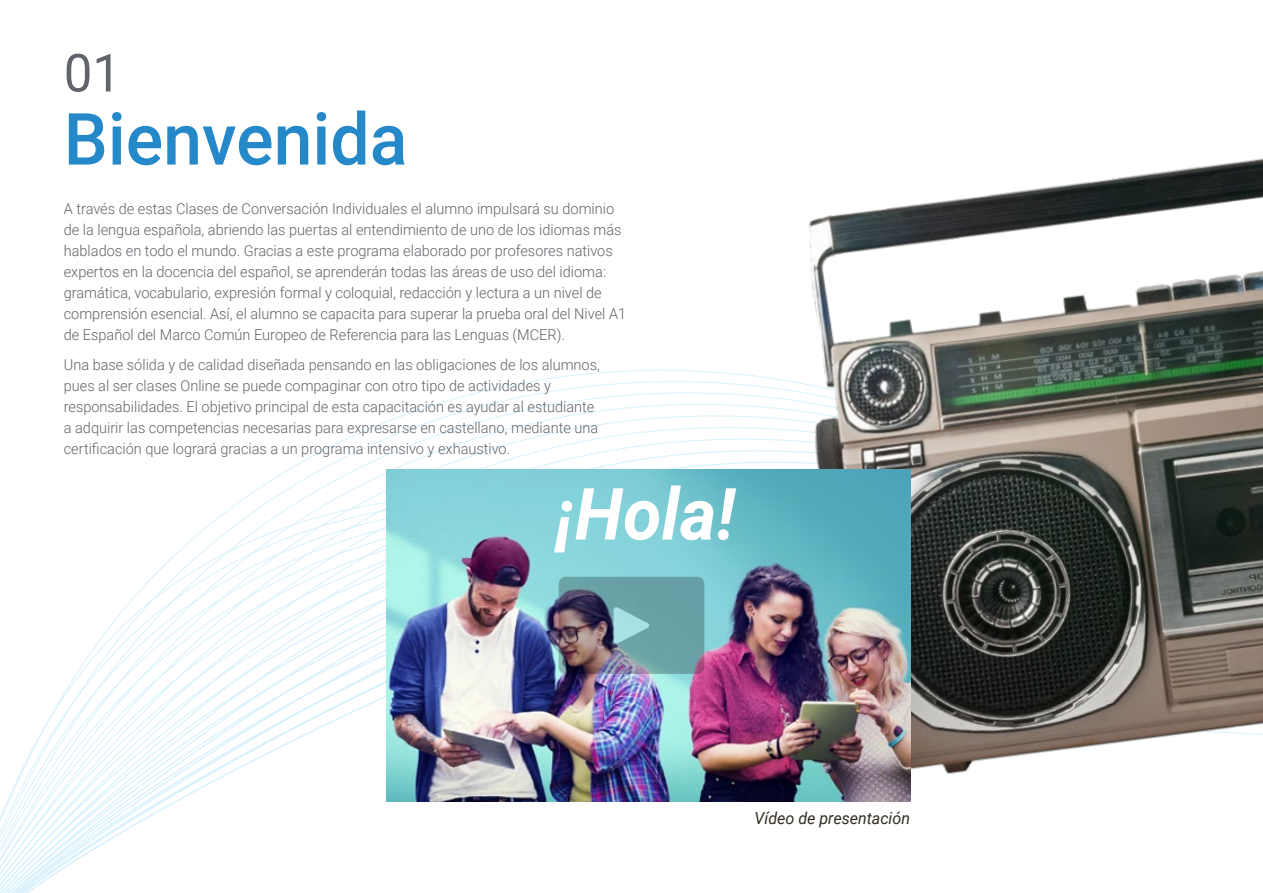
<style>
.page{position:relative;width:1263px;height:893px;background:#fff}
.page>*{position:absolute;margin:0;border:0;box-sizing:border-box;transform-origin:0 0}
.t1{font:500 72px "Roboto";color:#2488c9}
.t2{font:italic 700 72px "Roboto";color:#fff}
.t3{font:52.5px "Roboto";color:#61646a}
.t4{font:italic 16.5px "Roboto";color:#312e20}
.t5{font:300 15px/21px "Roboto";color:#61646a}
</style>
<div class="page">
<svg style="left:0;top:370px;width:632px;height:523px"></svg>
<img style="left:632px;top:158px;width:631px;height:644px">
<img style="left:386px;top:470px;width:524px;height:332px">
<img style="left:559px;top:577px;width:145px;height:97px">
<h2 class="t3" style="left:64px;top:36px;width:59px">01</h2>
<h1 class="t1" style="left:64px;top:89px;width:345px">Bienvenida</h1>
<p class="t5" style="left:64px;top:198px;width:564px">A través de estas Clases de Conversación Individuales el alumno impulsará su dominio de la lengua española, abriendo las puertas al entendimiento de uno de los idiomas más hablados en todo el mundo. Gracias a este programa elaborado por profesores nativos expertos en la docencia del español, se aprenderán todas las áreas de uso del idioma: gramática, vocabulario, expresión formal y coloquial, redacción y lectura a un nivel de comprensión esencial. Así, el alumno se capacita para superar la prueba oral del Nivel A1 de Español del Marco Común Europeo de Referencia para las Lenguas (MCER).</p>
<p class="t5" style="left:64px;top:353px;width:538px">Una base sólida y de calidad diseñada pensando en las obligaciones de los alumnos, pues al ser clases Online se puede compaginar con otro tipo de actividades y responsabilidades. El objetivo principal de esta capacitación es ayudar al estudiante a adquirir las competencias necesarias para expresarse en castellano, mediante una certificación que logrará gracias a un programa intensivo y exhaustivo.</p>
<h1 class="t2" style="left:555px;top:463px;width:182px">¡Hola!</h1>
<p class="t4" style="left:754px;top:806px;width:157px">Vídeo de presentación</p>
</div>
